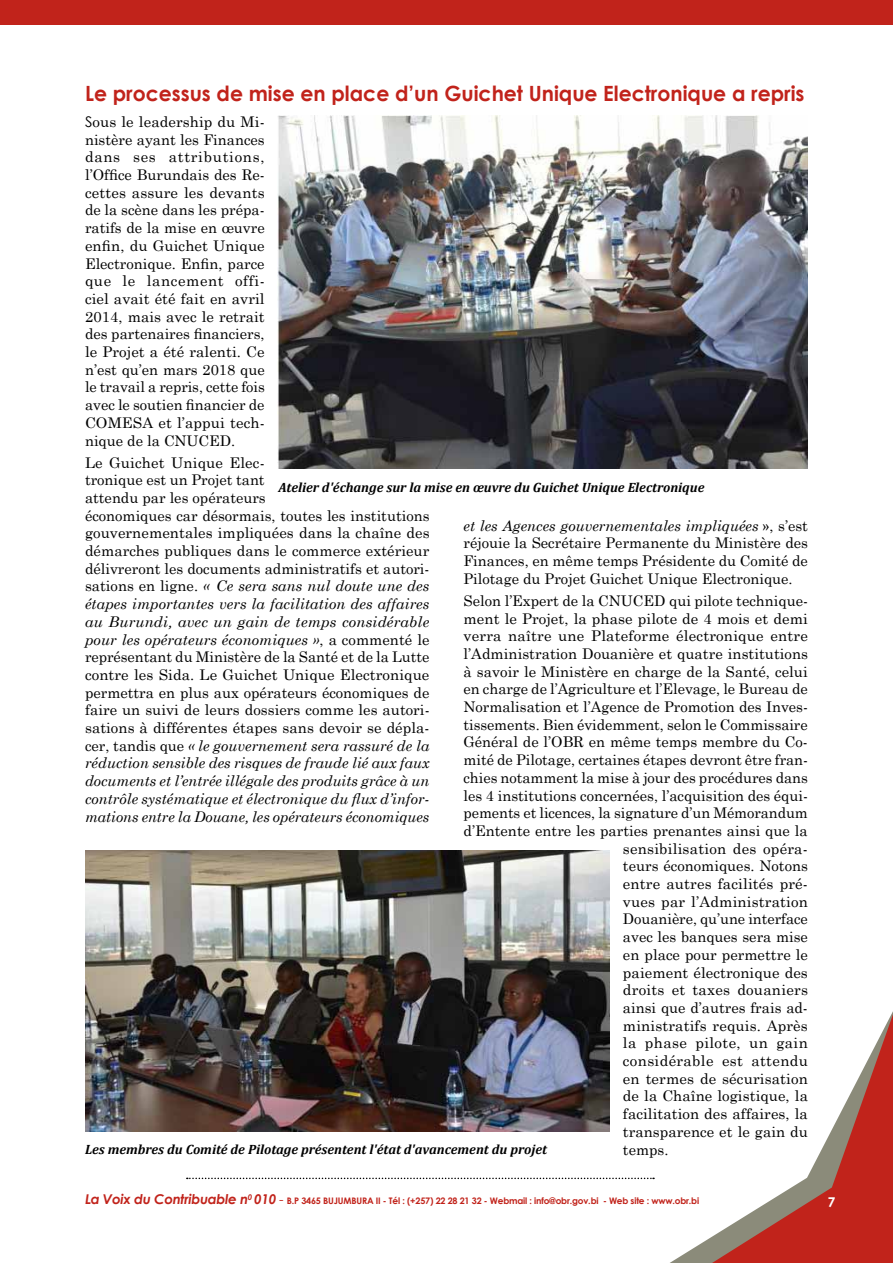
<style>
.page{position:relative;width:893px;height:1263px;background:#fff}
.page>*{position:absolute;margin:0;border:0;box-sizing:border-box;transform-origin:0 0}
.t1{font:700 21px "Century Gothic";color:#c1231b}
.t2{font:14.7px/17.7px "Century Schoolbook";color:#000;text-align:justify}
.t3{font:14.7px "Century Schoolbook";letter-spacing:.025em;color:#000}
.t4{font:italic 700 13.5px "Cambria";color:#000}
.t5{font:italic 700 13.5px "Century Gothic";letter-spacing:-.02em;color:#c1231b}
.t6{font:700 13.5px "Century Gothic";color:#fff}
.t7{font:700 9px "Century Gothic";letter-spacing:-.02em;color:#c1231b}
.s1{font-family:"Century Gothic"}
.s2{font-style:italic}
.s3{font-style:italic;font-size:13.5px}
.s4{font-weight:400;font-size:13.5px}
</style>
<div class="page">
<svg style="left:577px;top:925px;width:316px;height:338px"></svg>
<svg style="left:712px;top:1014px;width:181px;height:249px"></svg>
<svg style="left:187px;top:1177px;width:467px;height:2px"></svg>
<div style="left:0;top:0;width:893px;height:24px;background:#c1231b"></div>
<img style="left:277px;top:116px;width:531px;height:353px">
<img style="left:85px;top:850px;width:524px;height:281px">
<h1 class="t1" style="left:85px;top:77px;width:721px">Le processus de mise en place d’un Guichet Unique Electronique a repris</h1>
<p class="t2" style="left:85px;top:111px;width:181px"><span class="s1">S</span>ous le leadership du Mi&shy;nistère ayant les Finances dans ses attributions, l’Office Burundais des Re&shy;cettes assure les devants de la scène dans les prépa&shy;ratifs de la mise en œuvre enfin, du Guichet Unique Electronique. Enfin, parce que le lancement offi&shy;ciel avait été fait en avril 2014, mais avec le retrait des partenaires financiers, le Projet a été ralenti. Ce n’est qu’en mars 2018 que le travail a repris, cette fois avec le soutien financier de COMESA et l’appui tech&shy;nique de la CNUCED.</p>
<p class="t2" style="left:85px;top:452px;width:346px;text-align:left">Le Guichet Unique Elec-<br>tronique est un Projet tant<br>attendu par les opérateurs<br>économiques car désormais, toutes les institutions gouvernementales impliquées dans la chaîne des démarches publiques dans le commerce extérieur délivreront les documents administratifs et autori&shy;sations en ligne. <span class="s2">« Ce sera sans nul doute une des étapes importantes vers la facilitation des affaires au Burundi, avec un gain de temps considérable pour les opérateurs économiques »</span>, a commenté le représentant du Ministère de la Santé et de la Lutte contre les Sida. Le Guichet Unique Electronique permettra en plus aux opérateurs économiques de faire un suivi de leurs dossiers comme les autori&shy;sations à différentes étapes sans devoir se dépla&shy;cer, tandis que <span class="s2">« le gouvernement sera rassuré de la réduction sensible des risques de fraude lié aux faux documents et l’entrée illégale des produits grâce à un contrôle systématique et électronique du flux d’infor&shy;mations entre la Douane, les opérateurs économiques</span></p>
<p class="t4" style="left:279px;top:478px;width:427px">Atelier d'échange sur la mise en œuvre du Guichet Unique Electronique</p>
<p class="t2" style="left:463px;top:515px;width:346px"><span class="s2">et les Agences gouvernementales impliquées</span> », s’est réjouie la Secrétaire Permanente du Ministère des Finances, en même temps Présidente du Comité de Pilotage du Projet Guichet Unique Electronique.</p>
<p class="t2" style="left:463px;top:590px;width:346px">Selon l’Expert de la CNUCED qui pilote technique-</p>
<p class="t2" style="left:463px;top:608px;width:346px">ment le Projet, la phase pilote de 4 mois et demi</p>
<p class="t2" style="left:463px;top:626px;width:346px">verra naître une Plateforme électronique entre</p>
<p class="t2" style="left:463px;top:643px;width:346px">l’Administration Douanière et quatre institutions</p>
<p class="t2" style="left:463px;top:661px;width:346px">à savoir le Ministère en charge de la Santé, celui</p>
<p class="t2" style="left:463px;top:679px;width:346px">en charge de l’Agriculture et l’Elevage, le Bureau de</p>
<p class="t2" style="left:463px;top:697px;width:346px">Normalisation et l’Agence de Promotion des Inves-</p>
<p class="t2" style="left:463px;top:714px;width:346px">tissements. Bien évidemment, selon le Commissaire</p>
<p class="t2" style="left:463px;top:732px;width:346px">Général de l’OBR en même temps membre du Co-</p>
<p class="t2" style="left:463px;top:750px;width:346px">mité de Pilotage, certaines étapes devront être fran-</p>
<p class="t2" style="left:463px;top:767px;width:346px">chies notamment la mise à jour des procédures dans</p>
<p class="t2" style="left:463px;top:785px;width:346px">les 4 institutions concernées, l’acquisition des équi-</p>
<p class="t2" style="left:463px;top:803px;width:346px">pements et licences, la signature d’un Mémorandum</p>
<p class="t2" style="left:463px;top:820px;width:346px">d’Entente entre les parties prenantes ainsi que la</p>
<p class="t2" style="left:623px;top:838px;width:186px">sensibilisation des opéra-</p>
<p class="t2" style="left:623px;top:856px;width:186px">teurs économiques. Notons</p>
<p class="t2" style="left:623px;top:874px;width:186px">entre autres facilités pré-</p>
<p class="t2" style="left:623px;top:891px;width:186px">vues par l’Administration</p>
<p class="t2" style="left:623px;top:909px;width:186px">Douanière, qu’une interface</p>
<p class="t2" style="left:623px;top:927px;width:186px">avec les banques sera mise</p>
<p class="t2" style="left:623px;top:944px;width:186px">en place pour permettre le</p>
<p class="t2" style="left:623px;top:962px;width:186px">paiement électronique des</p>
<p class="t2" style="left:623px;top:980px;width:187px">droits et taxes douaniers</p>
<p class="t2" style="left:623px;top:997px;width:186px">ainsi que d’autres frais ad-</p>
<p class="t2" style="left:623px;top:1015px;width:186px">ministratifs requis. Après</p>
<p class="t3" style="left:623px;top:1031px;width:186px">la phase pilote, un gain</p>
<p class="t3" style="left:623px;top:1048px;width:187px">considérable est attendu</p>
<p class="t2" style="left:623px;top:1068px;width:186px">en termes de sécurisation</p>
<p class="t2" style="left:623px;top:1086px;width:187px">de la Chaîne logistique, la</p>
<p class="t2" style="left:623px;top:1104px;width:186px">facilitation des affaires, la</p>
<p class="t2" style="left:623px;top:1121px;width:186px">transparence et le gain du</p>
<p class="t2" style="left:623px;top:1139px;width:47px">temps.</p>
<p class="t4" style="left:85px;top:1140px;width:463px">Les membres du Comité de Pilotage présentent l'état d'avancement du projet</p>
<p class="t7" style="left:248px;top:1194px;width:453px"><sup>0</sup> <span class="s3">010</span> <span class="s4">-</span> B.P 3465 BUJUMBURA II - Tél : (+257) 22 28 21 32 - Webmail : info@obr.gov.bi - Web site : www.obr.bi</p>
<p class="t5" style="left:85px;top:1189px;width:165px">La Voix du Contribuable n</p>
<p class="t6" style="left:828px;top:1192px;width:9px">7</p>
</div>
